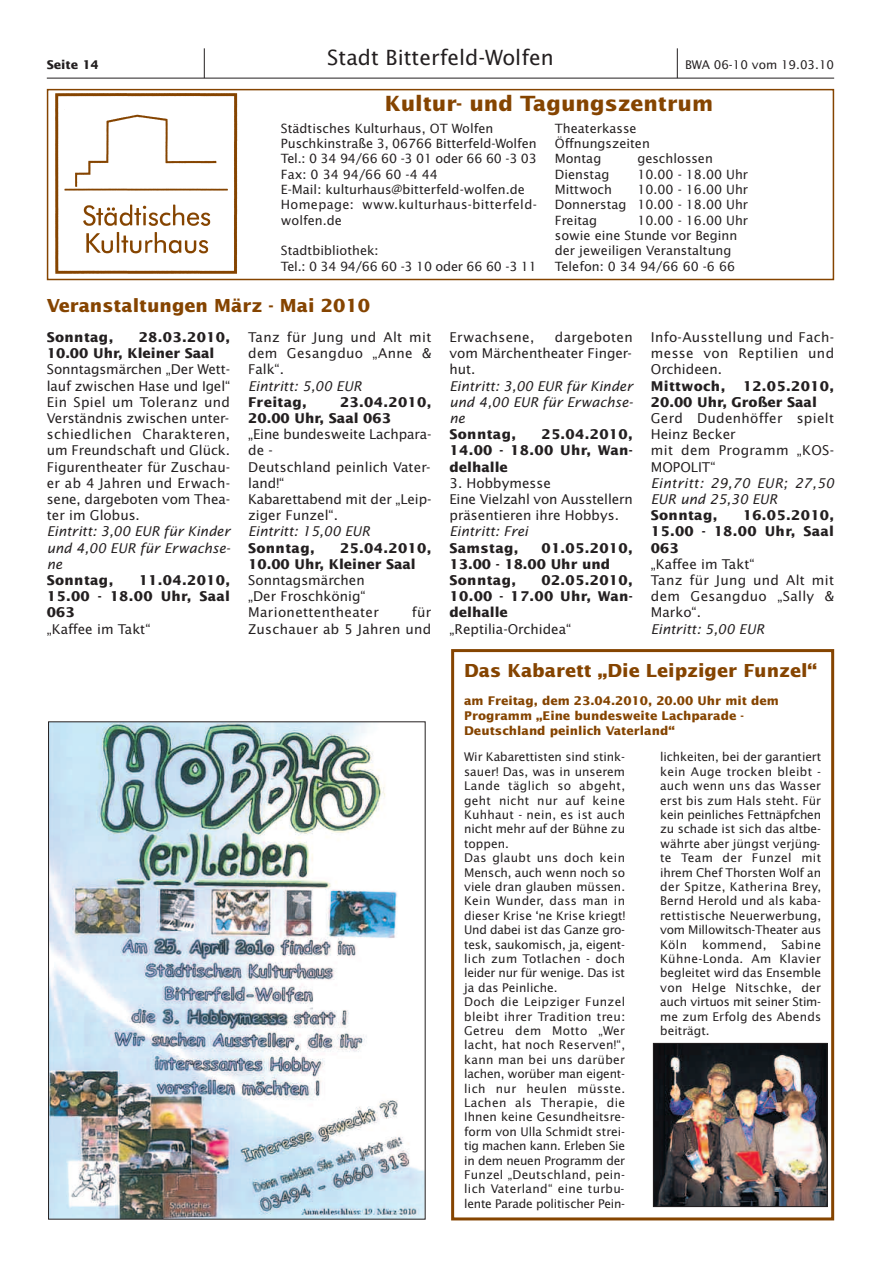
<style>
.page{position:relative;width:881px;height:1263px;background:#fff}
.page>*{position:absolute;margin:0;border:0;box-sizing:border-box;transform-origin:0 0}
.t1{font:700 21px "Lucida Sans";color:#854400}
.t2{font:21px "Lucida Sans";color:#231f20}
.t3{font:700 18px "Lucida Sans";color:#854400}
.t4{font:13.5px/16.2px "Lucida Sans";color:#231f20;text-align:justify}
.t5{font:700 13.5px/16.2px "Lucida Sans";letter-spacing:.025em;color:#231f20;text-align:justify}
.t6{font:italic 13.5px/16.2px "Lucida Sans";color:#231f20;text-align:justify}
.t7{font:13.5px/16.2px "Lucida Sans";letter-spacing:.025em;color:#231f20}
.t8{font:700 13.5px/16.2px "Lucida Sans";color:#231f20}
.t9{font:italic 13.5px/16.2px "Lucida Sans";letter-spacing:.025em;color:#231f20}
.t10{font:13.5px/16.2px "Lucida Sans";letter-spacing:.02em;color:#231f20;text-align:right}
.t11{font:12.75px/15.3px "Lucida Sans";color:#231f20}
.t12{font:12px/14.4px "Lucida Sans";color:#231f20}
.t13{font:700 12px/15px "Lucida Sans";color:#854400}
.t14{font:700 12px "Lucida Sans";color:#231f20}
</style>
<div class="page">
<div style="left:451px;top:649px;width:382px;height:571px;border:3px solid #854400"></div>
<hr style="left:47px;top:78px;width:786px;height:1px;background:#231f20">
<hr style="left:204px;top:48px;width:1px;height:30px;background:#231f20">
<hr style="left:676px;top:48px;width:1px;height:30px;background:#231f20">
<img style="left:55px;top:93px;width:183px;height:181px">
<div style="left:47px;top:89px;width:786px;height:191px;border:2px solid #854400"></div>
<img style="left:50px;top:724px;width:373px;height:493px">
<img style="left:655px;top:1045px;width:170px;height:160px">
<div style="left:653px;top:1043px;width:174px;height:164px;border:1px solid #231f20"></div>
<p class="t14" style="left:47px;top:59px;width:53px">Seite 14</p>
<h1 class="t2" style="left:327px;top:48px;width:228px">Stadt Bitterfeld-Wolfen</h1>
<p class="t12" style="left:684px;top:58px;width:151px">BWA 06-10 vom 19.03.10</p>
<h1 class="t1" style="left:384px;top:95px;width:330px">Kultur- und Tagungszentrum</h1>
<p class="t11" style="left:281px;top:121px;width:257px">Städtisches Kulturhaus, OT Wolfen Puschkinstraße 3, 06766 Bitterfeld-Wolfen Tel.: 0 34 94/66 60 -3 01 oder 66 60 -3 03<br>Fax: 0 34 94/66 60 -4 44<br>E-Mail: kulturhaus@bitterfeld-wolfen.de Homepage: www.kuIturhaus-bitterfeld&shy;wolfen.de</p>
<p class="t11" style="left:281px;top:244px;width:257px">Stadtbibliothek:<br>Tel.: 0 34 94/66 60 -3 10 oder 66 60 -3 11</p>
<p class="t11" style="left:554px;top:121px;width:96px">Theaterkasse<br>Öffnungszeiten<br>Montag</p>
<p class="t11" style="left:637px;top:152px;width:77px">geschlossen</p>
<p class="t11" style="left:554px;top:167px;width:56px">Dienstag</p>
<p class="t11" style="left:637px;top:167px;width:112px">10.00 - 18.00 Uhr</p>
<p class="t11" style="left:554px;top:183px;width:59px">Mittwoch</p>
<p class="t11" style="left:554px;top:183px;width:195px;text-align:justify;text-indent:82px">10.00 - 16.00 Uhr Donnerstag 10.00 - 18.00 Uhr Freitag</p>
<p class="t11" style="left:554px;top:213px;width:195px;text-indent:82px">10.00 - 16.00 Uhr sowie eine Stunde vor Beginn der jeweiligen Veranstaltung<br>Telefon: 0 34 94/66 60 -6 66</p>
<h2 class="t3" style="left:47px;top:299px;width:325px">Veranstaltungen März - Mai 2010</h2>
<p class="t5" style="left:47px;top:330px;width:68px">Sonntag,</p>
<p class="t4" style="left:248px;top:330px;width:185px">Tanz für Jung und Alt mit dem Gesangduo „Anne &amp; Falk“.</p>
<p class="t6" style="left:248px;top:379px;width:115px">Eintritt: 5,00 EUR</p>
<p class="t5" style="left:248px;top:395px;width:60px">Freitag,</p>
<p class="t8" style="left:47px;top:330px;width:185px;text-indent:92px">28.03.2010,<br>10.00 Uhr, Kleiner Saal</p>
<p class="t4" style="left:47px;top:362px;width:185px">Sonntagsmärchen „Der Wett&shy;lauf zwischen Hase und Igel“ Ein Spiel um Toleranz und Verständnis zwischen unter&shy;schiedlichen Charakteren, um Freundschaft und Glück.<br>Figurentheater für Zuschau&shy;er ab 4 Jahren und Erwach&shy;sene, dargeboten vom Thea&shy;ter im Globus.</p>
<p class="t6" style="left:47px;top:524px;width:185px">Eintritt: 3,00 EUR für Kinder und 4,00 EUR für Erwachse&shy;ne</p>
<p class="t5" style="left:47px;top:573px;width:68px">Sonntag,</p>
<p class="t8" style="left:248px;top:395px;width:185px;text-indent:92px">23.04.2010,<br>20.00 Uhr, Saal 063</p>
<p class="t4" style="left:248px;top:427px;width:185px;text-align:left">„Eine bundesweite Lachpara&shy;de -<br>Deutschland peinlich Vater&shy;land!“<br>Kabarettabend mit der „Leip&shy;ziger Funzel“.</p>
<p class="t6" style="left:248px;top:524px;width:123px">Eintritt: 15,00 EUR</p>
<p class="t5" style="left:248px;top:541px;width:68px">Sonntag,</p>
<p class="t8" style="left:248px;top:541px;width:185px;text-indent:92px">25.04.2010,<br>10.00 Uhr, Kleiner Saal</p>
<p class="t4" style="left:248px;top:573px;width:132px;text-align:left">Sonntagsmärchen „Der Froschkönig“<br>Marionettentheater</p>
<p class="t5" style="left:47px;top:573px;width:185px;text-indent:92px">11.04.2010, 15.00 - 18.00 Uhr, Saal 063</p>
<p class="t4" style="left:47px;top:622px;width:105px">„Kaffee im Takt“</p>
<p class="t10" style="left:248px;top:605px;width:185px">für<br>Zuschauer ab 5 Jahren und</p>
<p class="t4" style="left:650px;top:330px;width:185px">Info-Ausstellung und Fach&shy;messe von Reptilien und Orchideen.</p>
<p class="t5" style="left:650px;top:379px;width:76px">Mittwoch,</p>
<p class="t4" style="left:449px;top:330px;width:185px;text-indent:105px">dargeboten vom Märchentheater Finger&shy;hut.</p>
<p class="t6" style="left:449px;top:379px;width:185px">Eintritt: 3,00 EUR für Kinder und 4,00 EUR für Erwachse&shy;ne</p>
<p class="t5" style="left:449px;top:427px;width:68px">Sonntag,</p>
<p class="t7" style="left:449px;top:330px;width:86px">Erwachsene,</p>
<p class="t8" style="left:650px;top:379px;width:185px;text-indent:92px">12.05.2010,<br>20.00 Uhr, Großer Saal</p>
<p class="t7" style="left:650px;top:411px;width:185px">Gerd Dudenhöffer spielt<br>Heinz Becker<br>mit dem Programm „KOS-<br>MOPOLIT“</p>
<p class="t9" style="left:650px;top:476px;width:185px">Eintritt: 29,70 EUR; 27,50<br>EUR und 25,30 EUR</p>
<p class="t5" style="left:650px;top:508px;width:68px">Sonntag,</p>
<p class="t5" style="left:449px;top:427px;width:185px;text-indent:92px">25.04.2010, 14.00 - 18.00 Uhr, Wan&shy;delhalle</p>
<p class="t4" style="left:449px;top:476px;width:185px;text-align:left">3. Hobbymesse<br>Eine Vielzahl von Ausstellern präsentieren ihre Hobbys.</p>
<p class="t6" style="left:449px;top:524px;width:80px">Eintritt: Frei</p>
<p class="t5" style="left:449px;top:541px;width:71px">Samstag,</p>
<p class="t5" style="left:650px;top:508px;width:185px;text-indent:92px">16.05.2010, 15.00 - 18.00 Uhr, Saal 063</p>
<p class="t7" style="left:650px;top:557px;width:185px">„Kaffee im Takt“<br>Tanz für Jung und Alt mit dem Gesangduo „Sally &amp;<br>Marko“.</p>
<p class="t6" style="left:650px;top:622px;width:115px">Eintritt: 5,00 EUR</p>
<h2 class="t3" style="left:464px;top:663px;width:354px">Das Kabarett „Die Leipziger Funzel“</h2>
<p class="t13" style="left:464px;top:694px;width:316px">am Freitag, dem 23.04.2010, 20.00 Uhr mit dem<br>Programm „Eine bundesweite Lachparade -<br>Deutschland peinlich Vaterland“</p>
<p class="t12" style="left:464px;top:751px;width:162px">Wir Kabarettisten sind stink&shy;sauer! Das, was in unserem<br>Lande täglich so abgeht, geht nicht nur auf keine<br>Kuhhaut - nein, es ist auch nicht mehr auf der Bühne zu toppen.<br>Das glaubt uns doch kein<br>Mensch, auch wenn noch so viele dran glauben müssen.<br>Kein Wunder, dass man in dieser Krise ‘ne Krise kriegt!<br>Und dabei ist das Ganze gro&shy;tesk, saukomisch, ja, eigent&shy;lich zum Totlachen - doch leider nur für wenige. Das ist ja das Peinliche.<br>Doch die Leipziger Funzel bleibt ihrer Tradition treu:<br>Getreu dem Motto „Wer lacht, hat noch Reserven!“, kann man bei uns darüber lachen, worüber man eigent&shy;lich nur heulen müsste.<br>Lachen als Therapie, die<br>Ihnen keine Gesundheitsre&shy;form von Ulla Schmidt strei&shy;tig machen kann. Erleben Sie in dem neuen Programm der<br>Funzel „Deutschland, pein&shy;lich Vaterland“ eine turbu&shy;lente Parade politischer Pein-</p>
<p class="t12" style="left:660px;top:751px;width:162px;text-align:justify">lichkeiten, bei der garantiert kein Auge trocken bleibt - auch wenn uns das Wasser erst bis zum Hals steht. Für kein peinliches Fettnäpfchen zu schade ist sich das altbe&shy;währte aber jüngst verjüng&shy;te Team der Funzel mit ihrem Chef Thorsten Wolf an der Spitze, Katherina Brey, Bernd Herold und als kaba&shy;rettistische Neuerwerbung, vom Millowitsch-Theater aus Köln kommend, Sabine Kühne-Londa. Am Klavier begleitet wird das Ensemble von Helge Nitschke, der auch virtuos mit seiner Stim&shy;me zum Erfolg des Abends beiträgt.</p>
<p class="t5" style="left:449px;top:541px;width:185px;text-align:left;text-indent:92px">01.05.2010,<br>13.00 - 18.00 Uhr und<br>Sonntag,</p>
<p class="t5" style="left:449px;top:573px;width:185px;text-indent:92px">02.05.2010, 10.00 - 17.00 Uhr, Wan&shy;delhalle</p>
<p class="t4" style="left:449px;top:622px;width:123px">„Reptilia-Orchidea“</p>
</div>
